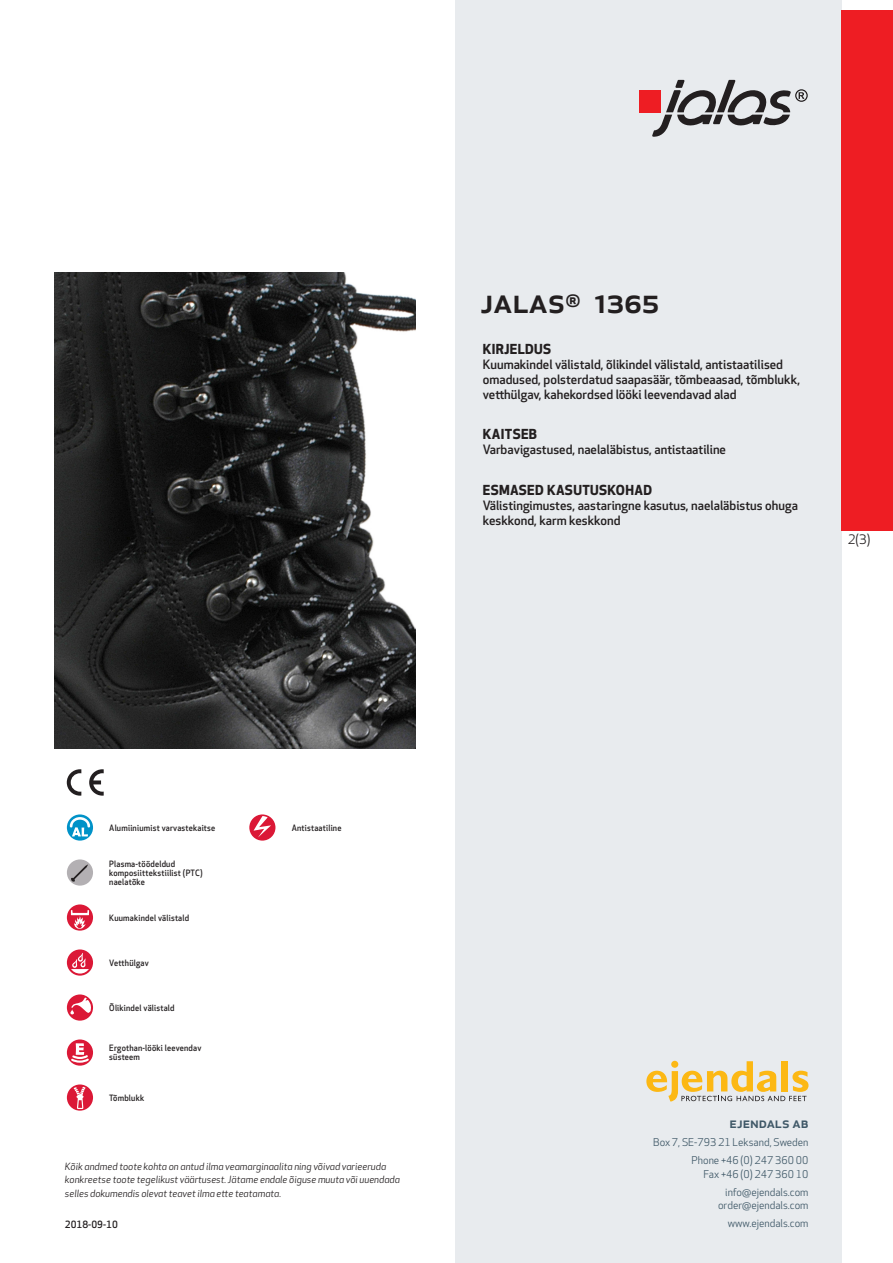
<style>
.page{position:relative;width:893px;height:1263px;background:#fff}
.page>*{position:absolute;margin:0;border:0;box-sizing:border-box;transform-origin:0 0}
.prodname{font:500 34.5px "Apex New";color:#231f20}
.t1{font:500 15px "Apex New";color:#405968}
.Funktion_body{font:700 13.5px "Apex New";letter-spacing:.025em;color:#231f20}
.t2{font:12.75px "Apex New";color:#231f20}
.Funktion_body-2{font:500 12.6px/15px "Apex New";color:#231f20}
.t3{font:10.5px/18px "Apex New";color:#405968;text-align:right}
.t4{font:italic 9.75px/13.5px "Apex New";color:#231f20}
.Sidfot_datum{font:500 9.75px "Apex New";color:#231f20}
.Artikel{font:500 8.55px/9px "Apex New";letter-spacing:.025em;color:#231f20;scale:.95 1}
</style>
<div class="page">
<div style="left:455px;top:0;width:387px;height:1263px;background:#e8ebee"></div>
<svg style="left:646px;top:1061px;width:162px;height:40px"></svg>
<div style="left:842px;top:11px;width:51px;height:520px;background:#ee1d23"></div>
<div style="left:639px;top:90px;width:22px;height:22px;background:#ee1d23"></div>
<svg style="left:652px;top:80px;width:156px;height:57px"></svg>
<svg style="left:67px;top:814px;width:26px;height:27px"></svg>
<svg style="left:70px;top:817px;width:20px;height:19px"></svg>
<div style="left:67px;top:859px;width:26px;height:27px;background:#b3b0b3;border-radius:50%"></div>
<svg style="left:71px;top:864px;width:17px;height:18px"></svg>
<svg style="left:67px;top:904px;width:26px;height:27px"></svg>
<svg style="left:71px;top:910px;width:18px;height:19px"></svg>
<svg style="left:67px;top:949px;width:26px;height:27px"></svg>
<svg style="left:71px;top:953px;width:18px;height:20px"></svg>
<svg style="left:67px;top:994px;width:26px;height:27px"></svg>
<svg style="left:70px;top:997px;width:21px;height:17px"></svg>
<svg style="left:67px;top:1039px;width:26px;height:27px"></svg>
<svg style="left:69px;top:1043px;width:22px;height:21px"></svg>
<div style="left:67px;top:1084px;width:26px;height:27px;background:#db1836;border-radius:50%"></div>
<svg style="left:74px;top:1087px;width:12px;height:22px"></svg>
<svg style="left:249px;top:814px;width:26px;height:27px"></svg>
<svg style="left:254px;top:816px;width:17px;height:21px"></svg>
<svg style="left:89px;top:769px;width:15px;height:27px"></svg>
<svg style="left:67px;top:769px;width:14px;height:27px"></svg>
<img style="left:54px;top:272px;width:361px;height:476px">
<p class="prodname" style="left:480px;top:277px;width:180px">JALAS<sup>®</sup> 1365</p>
<p class="Funktion_body" style="left:483px;top:339px;width:70px">KIRJELDUS</p>
<p class="Funktion_body-2" style="left:483px;top:356px;width:319px">Kuumakindel välistald, õlikindel välistald, antistaatilised omadused, polsterdatud saapasäär, tõmbeaasad, tõmblukk, vetthülgav, kahekordsed lööki leevendavad alad</p>
<p class="Funktion_body" style="left:483px;top:425px;width:56px">KAITSEB</p>
<p class="Funktion_body-2" style="left:483px;top:442px;width:245px">Varbavigastused, naelaläbistus, antistaatiline</p>
<p class="Funktion_body" style="left:483px;top:480px;width:171px">ESMASED KASUTUSKOHAD</p>
<p class="Funktion_body-2" style="left:483px;top:498px;width:317px">Välistingimustes, aastaringne kasutus, naelaläbistus ohuga keskkond, karm keskkond</p>
<p class="t2" style="left:848px;top:531px;width:24px">2(3)</p>
<p class="Artikel" style="left:109px;top:823px;width:113px">Alumiiniumist varvastekaitse</p>
<p class="Artikel" style="left:109px;top:859px;width:100px">Plasma-töödeldud komposiittekstiilist (PTC) naelatõke</p>
<p class="Artikel" style="left:109px;top:913px;width:86px">Kuumakindel välistald</p>
<p class="Artikel" style="left:109px;top:958px;width:43px">Vetthülgav</p>
<p class="Artikel" style="left:109px;top:1003px;width:70px">Õlikindel välistald</p>
<p class="Artikel" style="left:109px;top:1044px;width:99px">Ergothan-lööki leevendav süsteem</p>
<p class="Artikel" style="left:109px;top:1093px;width:38px">Tõmblukk</p>
<p class="Artikel" style="left:292px;top:823px;width:54px">Antistaatiline</p>
<p class="t4" style="left:65px;top:1159px;width:337px">Kõik andmed toote kohta on antud ilma veamarginaalita ning võivad varieeruda konkreetse toote tegelikust väärtusest. Jätame endale õiguse muuta või uuendada selles dokumendis olevat teavet ilma ette teatamata.</p>
<p class="Sidfot_datum" style="left:65px;top:1218px;width:54px">2018-09-10</p>
<p class="t1" style="left:729px;top:1113px;width:80px">ejendals ab</p>
<p class="t3" style="left:653px;top:1133px;width:157px">Box 7, SE-793 21 Leksand, Sweden<br>Phone +46 (0) 247 360 00</p>
<p class="t3" style="left:703px;top:1165px;width:107px">Fax +46 (0) 247 360 10 info@ejendals.com</p>
<p class="t3" style="left:718px;top:1196px;width:92px">order@ejendals.com</p>
<p class="t3" style="left:728px;top:1215px;width:82px">www.ejendals.com</p>
</div>
